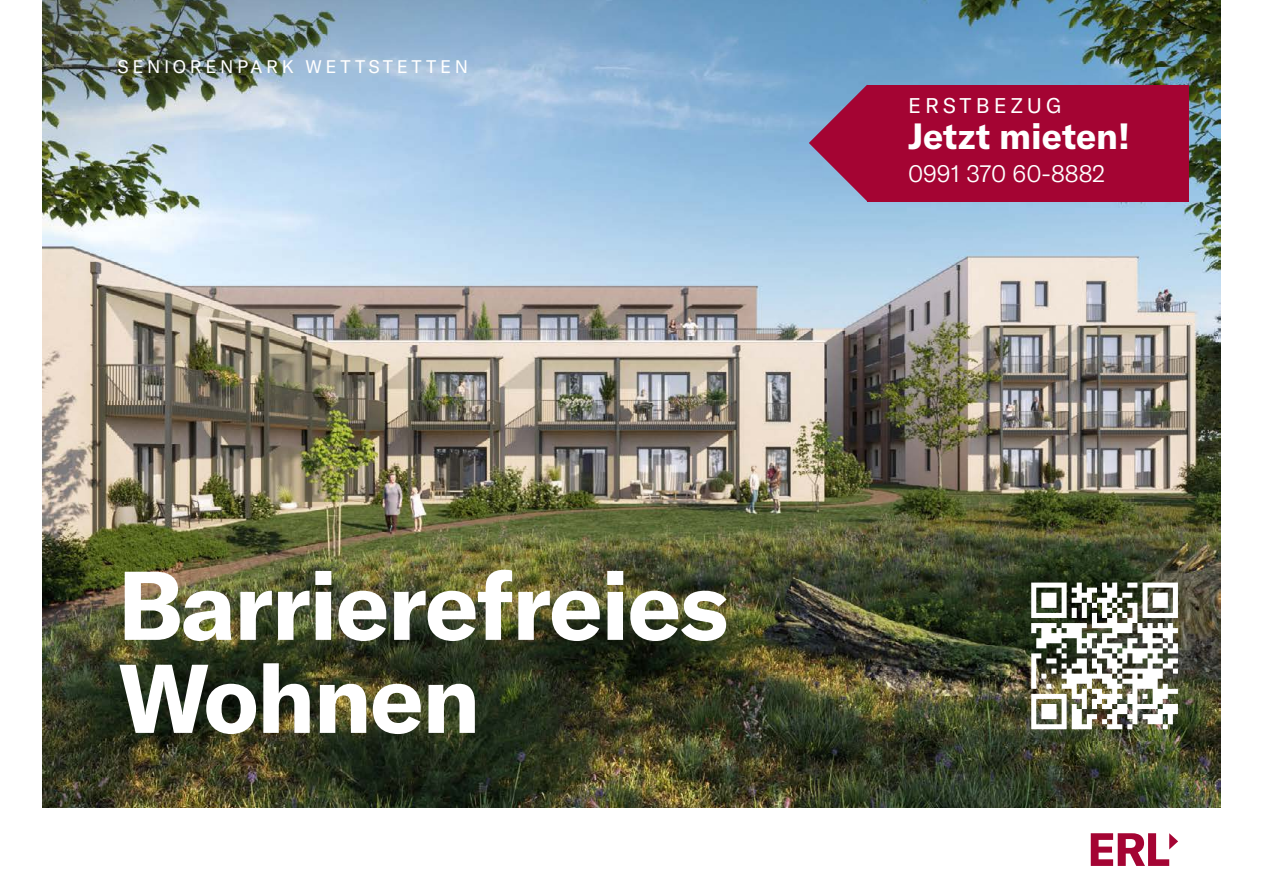
<style>
.page{position:relative;width:1263px;height:893px;background:#fff}
.page>*{position:absolute;margin:0;border:0;box-sizing:border-box;transform-origin:0 0}
.t1{font:700 96px/93px "GT America";letter-spacing:-.02em;color:#fff}
.t2{font:700 36px "GT America";color:#fff}
.t3{font:300 24px "GT America";color:#fff}
.t4{font:21px "GT America";letter-spacing:.2em;color:#fff}
.t5{font:18px "GT America";letter-spacing:.2em;color:#fff}
</style>
<div class="page">
<img style="left:43px;top:0;width:1177px;height:808px">
<svg style="left:1091px;top:833px;width:87px;height:33px"></svg>
<div style="left:867px;top:85px;width:321px;height:116px;background:#a40433"></div>
<svg style="left:809px;top:85px;width:58px;height:116px;background:#945a85"></svg>
<img style="left:1031px;top:583px;width:147px;height:146px">
<p class="t5" style="left:118px;top:57px;width:352px">SENIORENPARK WETTSTETTEN</p>
<h1 class="t1" style="left:118px;top:558px;width:612px">Barrierefreies<br>Wohnen</h1>
<p class="t4" style="left:908px;top:93px;width:155px">ERSTBEZUG</p>
<h2 class="t2" style="left:908px;top:114px;width:224px">Jetzt mieten!</h2>
<h3 class="t3" style="left:908px;top:160px;width:199px">0991 370 60-8882</h3>
</div>
